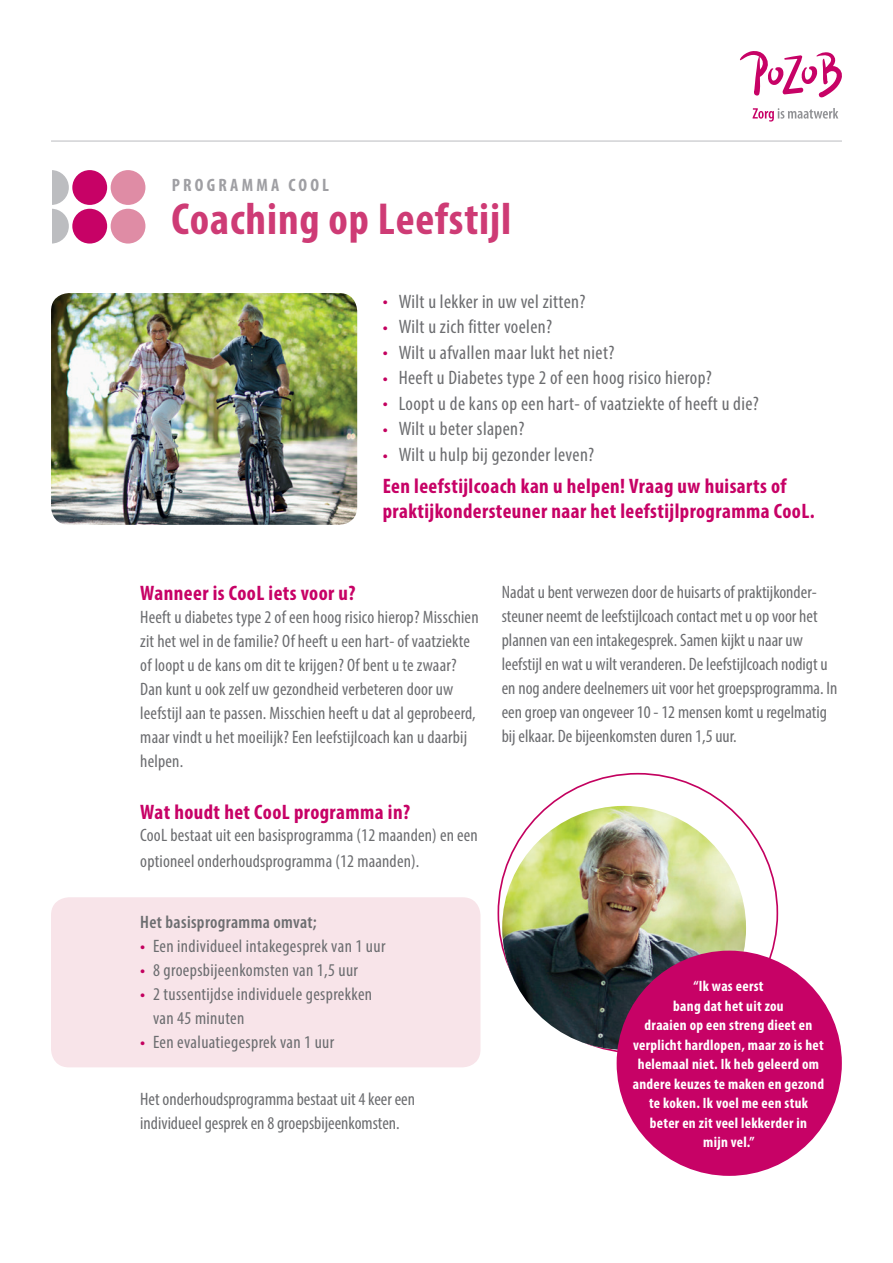
<style>
.page{position:relative;width:893px;height:1263px;background:#fff}
.page>*{position:absolute;margin:0;border:0;box-sizing:border-box;transform-origin:0 0}
.t1{font:700 condensed 45px "Myriad Pro";letter-spacing:.02em;color:#ce3b75}
.t2{font:700 condensed 21px/25.2px "Myriad Pro";letter-spacing:.02em;color:#c70266}
.t3{font:condensed 19.5px "Myriad Pro";letter-spacing:.02em;color:#6c6d70}
.t4{font:condensed 18px/24px "Myriad Pro";letter-spacing:.01em;color:#6c6d70}
.t5{font:600 condensed 18px "Myriad Pro";letter-spacing:.02em;color:#6c6d70}
.t6{font:700 condensed 18px "Myriad Pro";letter-spacing:.18em;color:#9f9fa3}
.t7{font:700 condensed 15px/19.5px "Myriad Pro";letter-spacing:.02em;color:#fff;text-align:center}
.s1{font-stretch:normal;font-size:18px;color:#c3015f}
.s2{font-stretch:normal;color:#c3015f}
</style>
<div class="page">
<div style="left:51px;top:897px;width:429px;height:170px;background:#f8e4e9;border-radius:18px"></div>
<img style="left:51px;top:293px;width:306px;height:232px">
<div style="left:34px;top:209px;width:35px;height:35px;background:#bcbdc0;border-radius:50%"></div>
<div style="left:72px;top:209px;width:35px;height:35px;background:#c70266;border-radius:50%"></div>
<div style="left:111px;top:209px;width:34px;height:35px;background:#df8ca5;border-radius:50%"></div>
<div style="left:34px;top:170px;width:35px;height:35px;background:#bcbdc0;border-radius:50%"></div>
<div style="left:72px;top:170px;width:35px;height:35px;background:#c70266;border-radius:50%"></div>
<div style="left:111px;top:170px;width:34px;height:35px;background:#df8ca5;border-radius:50%"></div>
<hr style="left:51px;top:140px;width:791px;height:2px;background:#d1d2d4">
<div style="left:0;top:147px;width:51px;height:119px;background:#fff"></div>
<svg style="left:740px;top:51px;width:102px;height:47px"></svg>
<svg style="left:753px;top:108px;width:85px;height:14px"></svg>
<img style="left:502px;top:806px;width:244px;height:244px;border-radius:122px">
<div style="left:617px;top:951px;width:225px;height:225px;background:#c70266;border-radius:50%"></div>
<p class="t6" style="left:172px;top:174px;width:159px">PROGRAMMA COOL</p>
<h1 class="t1" style="left:171px;top:190px;width:341px">Coaching op Leefstijl</h1>
<p class="t3" style="left:383px;top:289px;width:204px"><span class="s1">•</span> Wilt u lekker in uw vel zitten?</p>
<p class="t3" style="left:383px;top:315px;width:171px"><span class="s1">•</span> Wilt u zich fitter voelen?</p>
<p class="t3" style="left:383px;top:340px;width:233px"><span class="s1">•</span> Wilt u afvallen maar lukt het niet?</p>
<p class="t3" style="left:383px;top:366px;width:331px"><span class="s1">•</span> Heeft u Diabetes type 2 of een hoog risico hierop?</p>
<p class="t3" style="left:383px;top:391px;width:378px"><span class="s1">•</span> Loopt u de kans op een hart- of vaatziekte of heeft u die?</p>
<p class="t3" style="left:383px;top:417px;width:143px"><span class="s1">•</span> Wilt u beter slapen?</p>
<p class="t3" style="left:383px;top:443px;width:213px"><span class="s1">•</span> Wilt u hulp bij gezonder leven?</p>
<p class="t2" style="left:383px;top:473px;width:433px">Een leefstijlcoach kan u helpen! Vraag uw huisarts of praktijkondersteuner naar het leefstijlprogramma CooL.</p>
<p class="t2" style="left:140px;top:580px;width:217px">Wanneer is CooL iets voor u?</p>
<p class="t4" style="left:140px;top:605px;width:340px">Heeft u diabetes type 2 of een hoog risico hierop? Misschien zit het wel in de familie? Of heeft u een hart- of vaatziekte of loopt u de kans om dit te krijgen? Of bent u te zwaar?<br>Dan kunt u ook zelf uw gezondheid verbeteren door uw leefstijl aan te passen. Misschien heeft u dat al geprobeerd, maar vindt u het moeilijk? Een leefstijlcoach kan u daarbij helpen.</p>
<p class="t2" style="left:140px;top:798px;width:271px">Wat houdt het CooL programma in?</p>
<p class="t4" style="left:140px;top:822px;width:339px;line-height:25.5px">CooL bestaat uit een basisprogramma (12 maanden) en een optioneel onderhoudsprogramma (12 maanden).</p>
<p class="t5" style="left:140px;top:911px;width:178px">Het basisprogramma omvat;</p>
<p class="t4" style="left:140px;top:934px;width:247px"><span class="s2">•</span> Een individueel intakegesprek van 1 uur</p>
<p class="t4" style="left:140px;top:958px;width:219px"><span class="s2">•</span> 8 groepsbijeenkomsten van 1,5 uur</p>
<p class="t4" style="left:153px;top:982px;width:221px;text-indent:-13px"><span class="s2">•</span> 2 tussentijdse individuele gesprekken van 45 minuten</p>
<p class="t4" style="left:140px;top:1030px;width:195px"><span class="s2">•</span> Een evaluatiegesprek van 1 uur</p>
<p class="t4" style="left:140px;top:1087px;width:276px">Het onderhoudsprogramma bestaat uit 4 keer een individueel gesprek en 8 groepsbijeenkomsten.</p>
<p class="t4" style="left:502px;top:580px;width:337px">Nadat u bent verwezen door de huisarts of praktijkonder&shy;steuner neemt de leefstijlcoach contact met u op voor het plannen van een intakegesprek. Samen kijkt u naar uw leefstijl en wat u wilt veranderen. De leefstijlcoach nodigt u en nog andere deelnemers uit voor het groepsprogramma. In een groep van ongeveer 10 - 12 mensen komt u regelmatig bij elkaar. De bijeenkomsten duren 1,5 uur.</p>
<p class="t7" style="left:633px;top:976px;width:193px">“Ik was eerst<br>bang dat het uit zou<br>draaien op een streng dieet en verplicht hardlopen, maar zo is het helemaal niet. Ik heb geleerd om andere keuzes te maken en gezond te koken. Ik voel me een stuk beter en zit veel lekkerder in<br>mijn vel.”</p>
</div>
